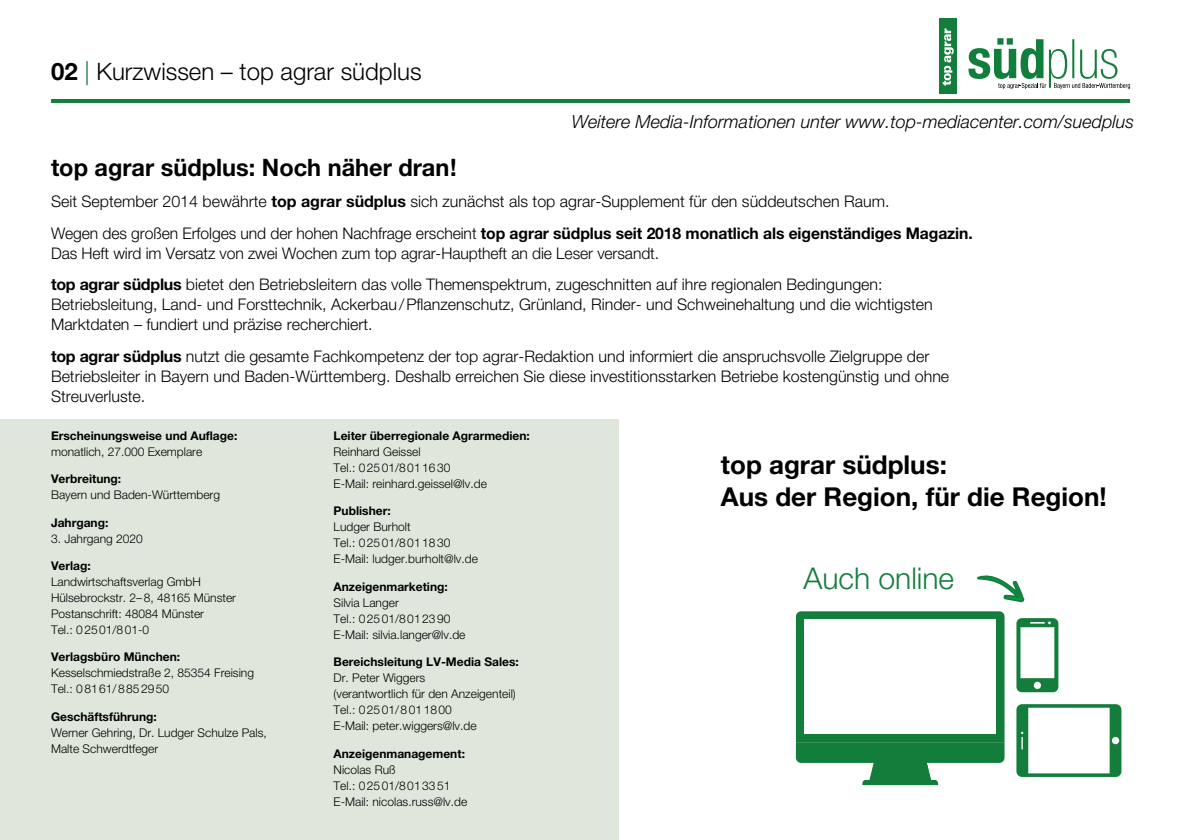
<style>
.page{position:relative;width:1180px;height:840px;background:#fff}
.page>*{position:absolute;margin:0;border:0;box-sizing:border-box;transform-origin:0 0}
.t1{font:300 30px "Helvetica Neue LT Pro";color:#137e3c}
.t2{font:700 26px/31.6px "Helvetica Neue LT Pro";color:#000}
.t3{font:700 24px "Helvetica Neue LT Pro";color:#000}
.t4{font:300 24px "Helvetica Neue LT Pro";color:#000}
.t5{font:italic 300 18px "Helvetica Neue LT Pro";color:#000}
.t6{font:300 16px/20px "Helvetica Neue LT Pro";color:#000}
.t7{font:300 12px/16px "Helvetica Neue LT Pro";color:#000}
.t8{font:700 12px "Helvetica Neue LT Pro";color:#000}
.s1{font-weight:700}
.s2{color:#137e3c}
</style>
<div class="page">
<hr style="left:51px;top:99px;width:1078px;height:4px;background:#137e3c">
<div style="left:939px;top:18px;width:17px;height:76px;background:#137e3c"></div>
<svg style="left:942px;top:28px;width:11px;height:58px"></svg>
<svg style="left:968px;top:38px;width:161px;height:51px"></svg>
<div style="left:0;top:420px;width:618px;height:419px;background:#dfe6dc"></div>
<svg style="left:1016px;top:704px;width:105px;height:72px"></svg>
<svg style="left:795px;top:611px;width:209px;height:173px"></svg>
<div style="left:804px;top:619px;width:191px;height:114px;background:#fff"></div>
<svg style="left:1016px;top:618px;width:42px;height:73px"></svg>
<svg style="left:977px;top:575px;width:48px;height:28px"></svg>
<h3 class="t4" style="left:51px;top:56px;width:372px"><span class="s1">02</span> <span class="s2">|</span> Kurzwissen – top agrar südplus</h3>
<p class="t5" style="left:571px;top:110px;width:564px">Weitere Media-Informationen unter www.top-mediacenter.com/suedplus</p>
<h3 class="t3" style="left:51px;top:152px;width:407px">top agrar südplus: Noch näher dran!</h3>
<p class="t6" style="left:51px;top:185px;width:923px;line-height:31.4px">Seit September 2014 bewährte <span class="s1">top agrar südplus</span> sich zunächst als top agrar-Supplement für den süddeutschen Raum.<br>Wegen des großen Erfolges und der hohen Nachfrage erscheint <span class="s1">top agrar südplus seit 2018 monatlich als eigenständiges Magazin.</span></p>
<p class="t6" style="left:51px;top:237px;width:833px;line-height:31.4px">Das Heft wird im Versatz von zwei Wochen zum top agrar-Hauptheft an die Leser versandt.<br><span class="s1">top agrar südplus</span> bietet den Betriebsleitern das volle Themenspektrum, zugeschnitten auf ihre regionalen Bedingungen:</p>
<p class="t6" style="left:51px;top:294px;width:883px">Betriebsleitung, Land- und Forsttechnik, Ackerbau/Pflanzenschutz, Grünland, Rinder- und Schweinehaltung und die wichtigsten<br>Marktdaten – fundiert und präzise recherchiert.</p>
<p class="t6" style="left:51px;top:345px;width:899px"><span class="s1">top agrar südplus</span> nutzt die gesamte Fachkompetenz der top agrar-Redaktion und informiert die anspruchsvolle Zielgruppe der<br>Betriebsleiter in Bayern und Baden-Württemberg. Deshalb erreichen Sie diese investitionsstarken Betriebe kostengünstig und ohne<br>Streuverluste.</p>
<p class="t8" style="left:333px;top:428px;width:198px">Leiter überregionale Agrarmedien:</p>
<p class="t7" style="left:333px;top:443px;width:155px">Reinhard Geissel<br>Tel.: 02501/8011630<br>E-Mail: reinhard.geissel@lv.de</p>
<p class="t8" style="left:333px;top:503px;width:59px">Publisher:</p>
<p class="t7" style="left:333px;top:518px;width:146px">Ludger Burholt<br>Tel.: 02501/8011830<br>E-Mail: ludger.burholt@lv.de</p>
<p class="t8" style="left:333px;top:578px;width:116px">Anzeigenmarketing:</p>
<p class="t7" style="left:333px;top:594px;width:133px">Silvia Langer<br>Tel.: 02501/8012390<br>E-Mail: silvia.langer@lv.de</p>
<p class="t8" style="left:333px;top:654px;width:187px">Bereichsleitung LV-Media Sales:</p>
<p class="t7" style="left:333px;top:669px;width:184px">Dr. Peter Wiggers<br>(verantwortlich für den Anzeigenteil)<br>Tel.: 02501/8011800<br>E-Mail: peter.wiggers@lv.de</p>
<p class="t8" style="left:333px;top:745px;width:133px">Anzeigenmanagement:</p>
<p class="t7" style="left:333px;top:760px;width:135px">Nicolas Ruß<br>Tel.: 02501/8013351<br>E-Mail: nicolas.russ@lv.de</p>
<p class="t8" style="left:51px;top:427px;width:188px">Erscheinungsweise und Auflage:</p>
<p class="t7" style="left:51px;top:443px;width:153px">monatlich, 27.000 Exemplare</p>
<p class="t8" style="left:51px;top:471px;width:72px">Verbreitung:</p>
<p class="t7" style="left:51px;top:486px;width:170px">Bayern und Baden-Württemberg</p>
<p class="t8" style="left:51px;top:514px;width:59px">Jahrgang:</p>
<p class="t7" style="left:51px;top:529px;width:93px">3. Jahrgang 2020</p>
<p class="t8" style="left:51px;top:557px;width:41px">Verlag:</p>
<p class="t7" style="left:51px;top:573px;width:186px">Landwirtschaftsverlag GmbH<br>Hülsebrockstr. 2–8, 48165 Münster<br>Postanschrift: 48084 Münster<br>Tel.: 02501/801-0</p>
<p class="t8" style="left:51px;top:649px;width:131px">Verlagsbüro München:</p>
<p class="t7" style="left:51px;top:664px;width:204px">Kesselschmiedstraße 2, 85354 Freising<br>Tel.: 08161/8852950</p>
<p class="t8" style="left:51px;top:708px;width:107px">Geschäftsführung:</p>
<p class="t7" style="left:51px;top:723px;width:217px">Werner Gehring, Dr. Ludger Schulze Pals,<br>Malte Schwerdtfeger</p>
<h2 class="t2" style="left:720px;top:448px;width:387px">top agrar südplus:<br>Aus der Region, für die Region!</h2>
<h1 class="t1" style="left:803px;top:559px;width:152px">Auch online</h1>
</div>
